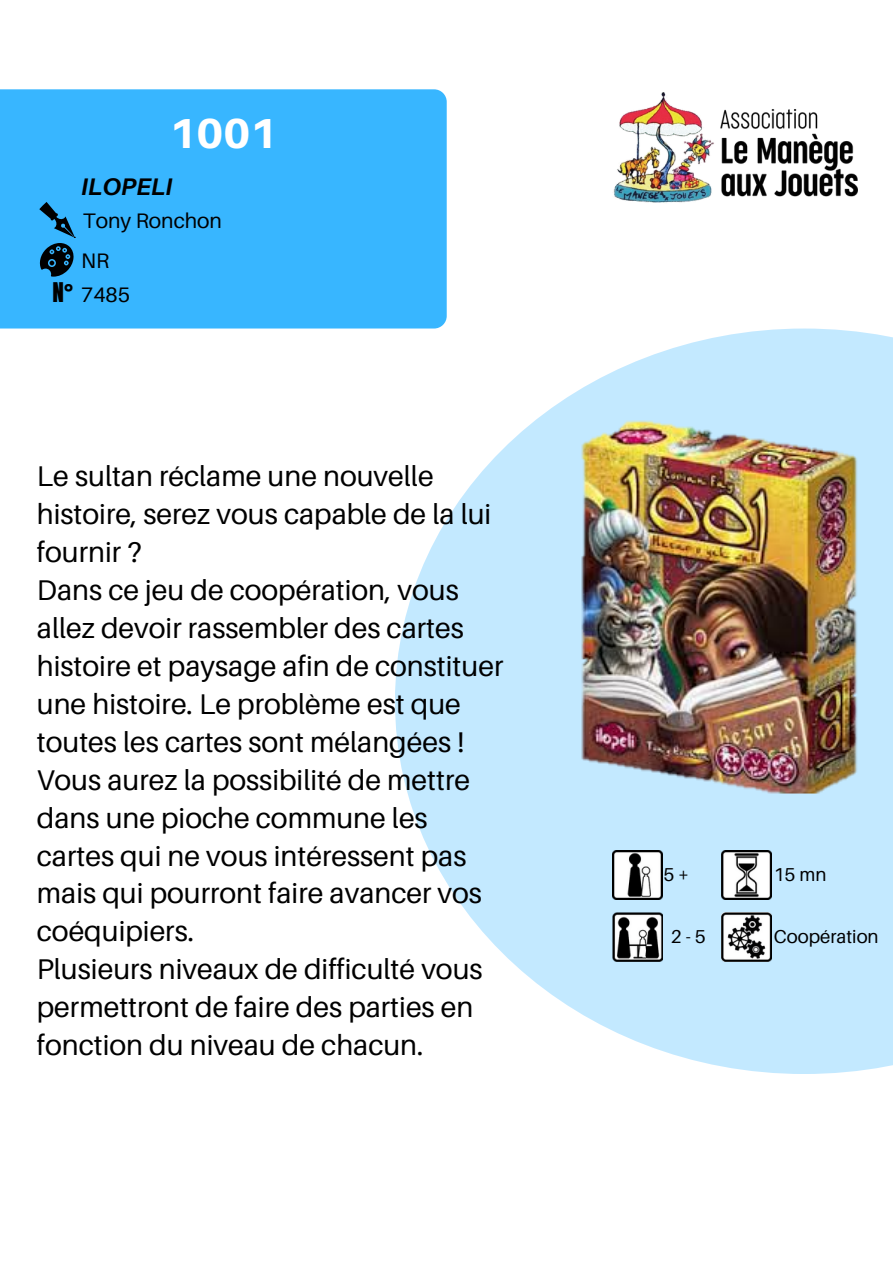
<style>
.page{position:relative;width:893px;height:1264px;background:#fff}
.page>*{position:absolute;margin:0;border:0;box-sizing:border-box;transform-origin:0 0}
.t1{font:800 42px "Aileron";color:#fff}
.t2{font:28.5px/38px "Aileron";color:#000}
.t3{font:italic 700 24px "Aileron";color:#000}
.t4{font:21px "Aileron";color:#000}
.t5{font:18.6px "Aileron";color:#000}
.s1{font-family:"Anton";font-size:23.1px}
</style>
<div class="page">
<svg style="left:395px;top:328px;width:497px;height:745px;fill:#c3e9ff"></svg>
<div style="left:0;top:89px;width:446px;height:239px;background:#38b6ff"></div>
<svg style="left:38px;top:202px;width:37px;height:75px;background:#22709d"></svg>
<img style="left:722px;top:850px;width:49px;height:49px">
<img style="left:613px;top:912px;width:49px;height:49px">
<img style="left:722px;top:912px;width:49px;height:49px">
<img style="left:613px;top:850px;width:49px;height:49px">
<img style="left:613px;top:92px;width:244px;height:111px">
<img style="left:577px;top:413px;width:288px;height:387px">
<p class="t1" style="left:169px;top:107px;width:109px">1001</p>
<p class="t3" style="left:81px;top:172px;width:93px">ILOPELI</p>
<p class="t4" style="left:83px;top:207px;width:140px">Tony Ronchon</p>
<p class="t4" style="left:81px;top:247px;width:30px">NR</p>
<p class="t4" style="left:53px;top:281px;width:79px"><span class="s1">N°</span> 7485</p>
<p class="t2" style="left:37px;top:456px;width:456px">Le sultan réclame une nouvelle histoire, serez vous capable de la lui fournir ?</p>
<p class="t2" style="left:37px;top:570px;width:468px">Dans ce jeu de coopération, vous allez devoir rassembler des cartes histoire et paysage afin de constituer une histoire. Le problème est que toutes les cartes sont mélangées !</p>
<p class="t2" style="left:37px;top:760px;width:446px">Vous aurez la possibilité de mettre dans une pioche commune les cartes qui ne vous intéressent pas mais qui pourront faire avancer vos coéquipiers.</p>
<p class="t2" style="left:37px;top:949px;width:447px">Plusieurs niveaux de difficulté vous permettront de faire des parties en fonction du niveau de chacun.</p>
<p class="t5" style="left:663px;top:863px;width:27px">5+</p>
<p class="t5" style="left:670px;top:925px;width:36px">2-5</p>
<p class="t5" style="left:773px;top:863px;width:54px">15 mn</p>
<p class="t5" style="left:773px;top:925px;width:106px">Coopération</p>
</div>
